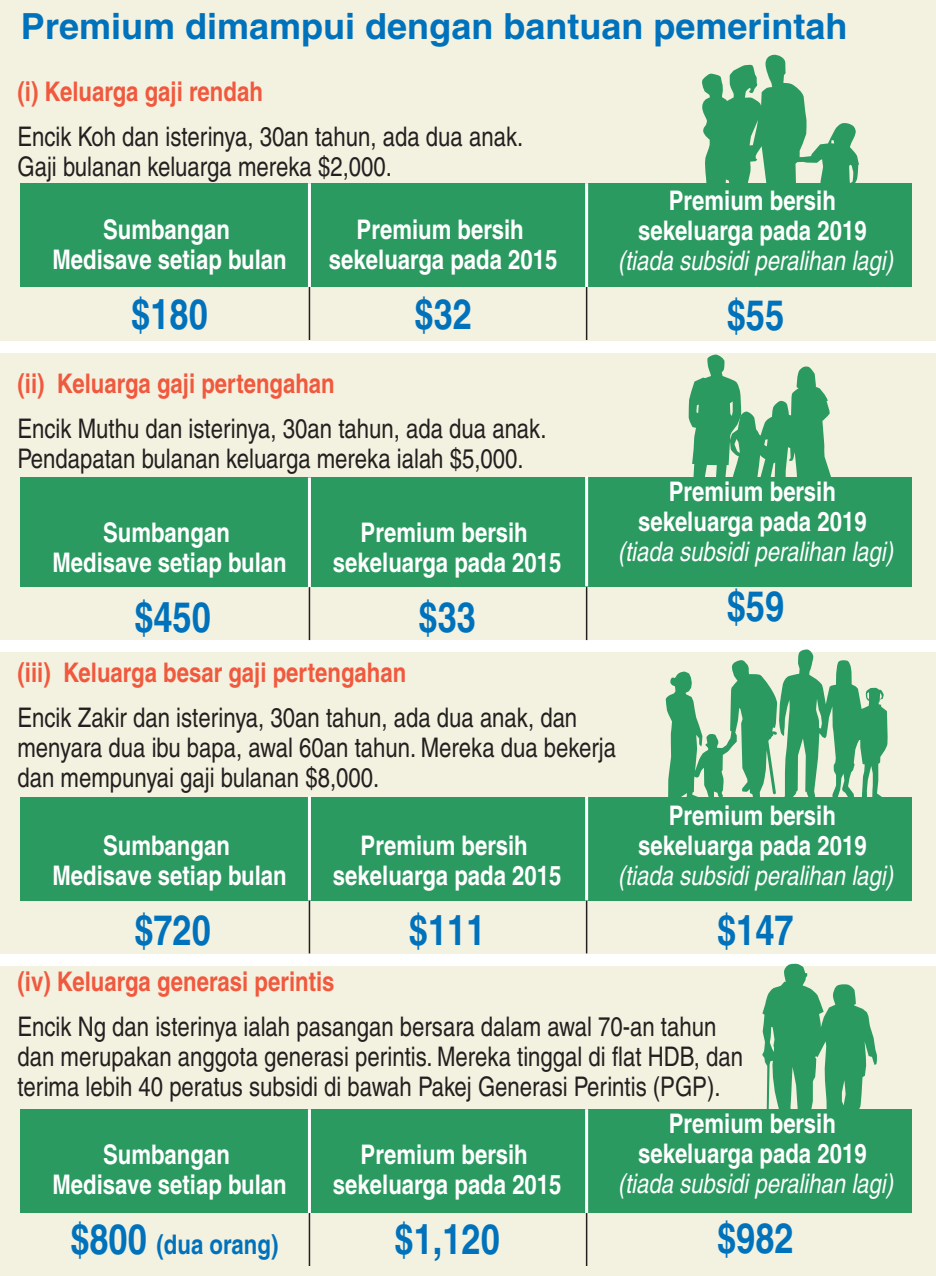
<style>
.page{position:relative;width:936px;height:1276px;background:#fff}
.page>*{position:absolute;margin:0;border:0;box-sizing:border-box;transform-origin:0 0}
.t1{font:700 condensed 42px "Helvetica";color:#0072bc}
.t2{font:700 36px "Helvetica";color:#0072bc}
.t3{font:condensed 27px/30px "Helvetica";color:#231f20}
.t4{font:700 condensed 27px/30px "Helvetica";color:#fff;text-align:center}
.t5{font:700 condensed 27px "Helvetica";color:#f0593e}
.t6{font:italic condensed 27px "Helvetica";color:#fff}
.t7{font:700 condensed 27px "Helvetica";color:#0072bc}
.s1{font-size:42px}
</style>
<div class="page">
<div style="left:0;top:0;width:935px;height:1276px;background:#f3f1df"></div>
<div style="left:0;top:640px;width:935px;height:12px;background:#fff"></div>
<svg style="left:665px;top:649px;width:222px;height:148px"></svg>
<svg style="left:688px;top:355px;width:143px;height:122px"></svg>
<svg style="left:700px;top:54px;width:158px;height:130px"></svg>
<div style="left:20px;top:184px;width:891px;height:103px;background:#2a9a60"></div>
<div style="left:20px;top:477px;width:891px;height:109px;background:#2a9a60"></div>
<div style="left:20px;top:797px;width:891px;height:103px;background:#2a9a60"></div>
<div style="left:20px;top:1109px;width:891px;height:103px;background:#2a9a60"></div>
<div style="left:0;top:341px;width:935px;height:12px;background:#fff"></div>
<div style="left:0;top:954px;width:935px;height:12px;background:#fff"></div>
<hr style="left:309px;top:287px;width:1px;height:53px;background:#231f20">
<hr style="left:308px;top:183px;width:3px;height:104px;background:#fff">
<hr style="left:586px;top:287px;width:1px;height:53px;background:#231f20">
<hr style="left:585px;top:183px;width:3px;height:104px;background:#fff">
<hr style="left:309px;top:587px;width:1px;height:53px;background:#231f20">
<hr style="left:308px;top:477px;width:3px;height:110px;background:#fff">
<hr style="left:586px;top:587px;width:1px;height:53px;background:#231f20">
<hr style="left:585px;top:476px;width:3px;height:110px;background:#fff">
<hr style="left:309px;top:900px;width:1px;height:53px;background:#231f20">
<hr style="left:308px;top:796px;width:3px;height:104px;background:#fff">
<hr style="left:586px;top:900px;width:1px;height:53px;background:#231f20">
<hr style="left:585px;top:796px;width:3px;height:104px;background:#fff">
<hr style="left:309px;top:1213px;width:1px;height:53px;background:#231f20">
<hr style="left:308px;top:1109px;width:3px;height:104px;background:#fff">
<hr style="left:586px;top:1213px;width:1px;height:53px;background:#231f20">
<hr style="left:585px;top:1109px;width:3px;height:104px;background:#fff">
<svg style="left:762px;top:963px;width:114px;height:146px"></svg>
<h2 class="t2" style="left:21px;top:4px;width:828px">Premium dimampui dengan bantuan pemerintah</h2>
<p class="t5" style="left:17px;top:75px;width:247px">(i) Keluarga gaji rendah</p>
<p class="t3" style="left:17px;top:121px;width:507px">Encik Koh dan isterinya, 30an tahun, ada dua anak.<br>Gaji bulanan keluarga mereka $2,000.</p>
<p class="t4" style="left:52px;top:214px;width:236px">Sumbangan<br>Medisave setiap bulan</p>
<h1 class="t1" style="left:131px;top:289px;width:78px">$180</h1>
<p class="t4" style="left:329px;top:214px;width:230px">Premium bersih sekeluarga pada 2015</p>
<h1 class="t1" style="left:414px;top:289px;width:59px">$32</h1>
<p class="t5" style="left:17px;top:367px;width:319px">(ii) Keluarga gaji pertengahan</p>
<p class="t3" style="left:17px;top:413px;width:530px">Encik Muthu dan isterinya, 30an tahun, ada dua anak.<br>Pendapatan bulanan keluarga mereka ialah $5,000.</p>
<p class="t4" style="left:52px;top:517px;width:236px">Sumbangan<br>Medisave setiap bulan</p>
<h1 class="t1" style="left:134px;top:592px;width:78px">$450</h1>
<p class="t4" style="left:333px;top:517px;width:230px">Premium bersih sekeluarga pada 2015</p>
<h1 class="t1" style="left:418px;top:592px;width:59px">$33</h1>
<p class="t4" style="left:638px;top:185px;width:230px">Premium bersih sekeluarga pada 2019</p>
<p class="t6" style="left:617px;top:245px;width:277px">(tiada subsidi peralihan lagi)</p>
<h1 class="t1" style="left:726px;top:290px;width:59px">$55</h1>
<p class="t4" style="left:638px;top:476px;width:230px">Premium bersih sekeluarga pada 2019</p>
<p class="t6" style="left:617px;top:536px;width:277px">(tiada subsidi peralihan lagi)</p>
<h1 class="t1" style="left:726px;top:581px;width:59px">$59</h1>
<p class="t5" style="left:17px;top:656px;width:390px">(iii) Keluarga besar gaji pertengahan</p>
<p class="t3" style="left:17px;top:703px;width:600px">Encik Zakir dan isterinya, 30an tahun, ada dua anak, dan menyara dua ibu bapa, awal 60an tahun. Mereka dua bekerja dan mempunyai gaji bulanan $8,000.</p>
<p class="t4" style="left:52px;top:830px;width:236px">Sumbangan<br>Medisave setiap bulan</p>
<h1 class="t1" style="left:134px;top:905px;width:78px">$720</h1>
<p class="t4" style="left:333px;top:830px;width:230px">Premium bersih sekeluarga pada 2015</p>
<h1 class="t1" style="left:409px;top:905px;width:78px">$111</h1>
<p class="t4" style="left:638px;top:800px;width:230px">Premium bersih sekeluarga pada 2019</p>
<p class="t6" style="left:617px;top:860px;width:277px">(tiada subsidi peralihan lagi)</p>
<h1 class="t1" style="left:717px;top:904px;width:78px">$147</h1>
<p class="t5" style="left:17px;top:964px;width:318px">(iv) Keluarga generasi perintis</p>
<p class="t3" style="left:17px;top:1011px;width:727px">Encik Ng dan isterinya ialah pasangan bersara dalam awal 70-an tahun dan merupakan anggota generasi perintis. Mereka tinggal di flat HDB, dan terima lebih 40 peratus subsidi di bawah Pakej Generasi Perintis (PGP).</p>
<p class="t4" style="left:638px;top:1108px;width:230px">Premium bersih sekeluarga pada 2019</p>
<p class="t6" style="left:617px;top:1168px;width:277px">(tiada subsidi peralihan lagi)</p>
<h1 class="t1" style="left:717px;top:1213px;width:78px">$982</h1>
<p class="t4" style="left:52px;top:1139px;width:236px">Sumbangan<br>Medisave setiap bulan</p>
<p class="t7" style="left:70px;top:1227px;width:209px"><span class="s1">$800</span> (dua orang)</p>
<p class="t4" style="left:333px;top:1139px;width:230px">Premium bersih sekeluarga pada 2015</p>
<h1 class="t1" style="left:394px;top:1213px;width:107px">$1,120</h1>
</div>
